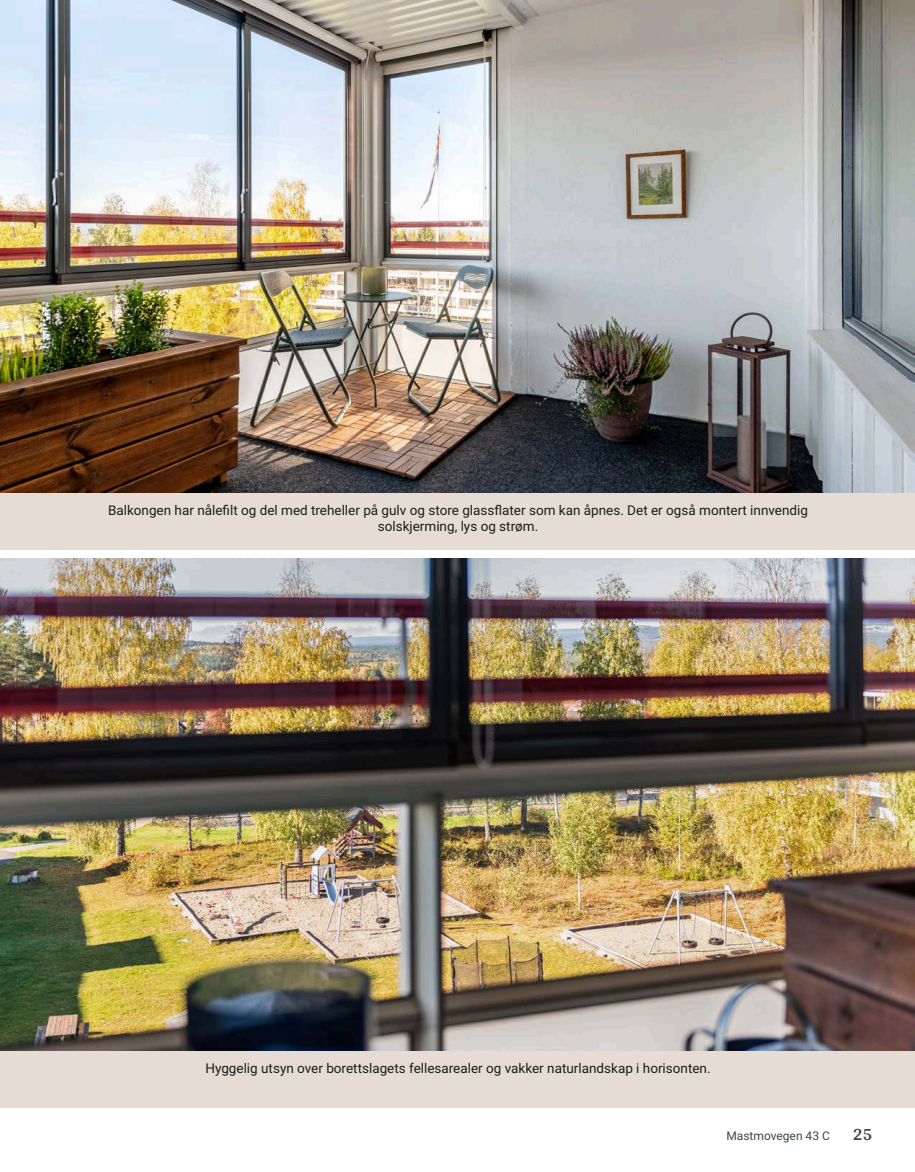
<style>
.page{position:relative;width:915px;height:1172px;background:#fff}
.page>*{position:absolute;margin:0;border:0;box-sizing:border-box;transform-origin:0 0}
.t1{font:700 18px "Arya";color:#414749}
.t2{font:13.5px/16.5px "Roboto Vitec";color:#1d1d1b;text-align:center}
.t3{font:12px "Roboto Vitec";color:#414749}
</style>
<div class="page">
<div style="left:0;top:492px;width:914px;height:58px;background:#e5dcd4"></div>
<div style="left:0;top:1050px;width:914px;height:58px;background:#e5dcd4"></div>
<img style="left:0;top:0;width:914px;height:492px">
<img style="left:0;top:558px;width:914px;height:492px">
<p class="t2" style="left:108px;top:501px;width:701px">Balkongen har nålefilt og del med treheller på gulv og store glassflater som kan åpnes. Det er også montert innvendig solskjerming, lys og strøm.</p>
<p class="t2" style="left:205px;top:1060px;width:506px">Hyggelig utsyn over borettslagets fellesarealer og vakker naturlandskap i horisonten.</p>
<p class="t3" style="left:726px;top:1127px;width:105px">Mastmovegen 43 C</p>
<h1 class="t1" style="left:852px;top:1123px;width:21px">25</h1>
</div>
